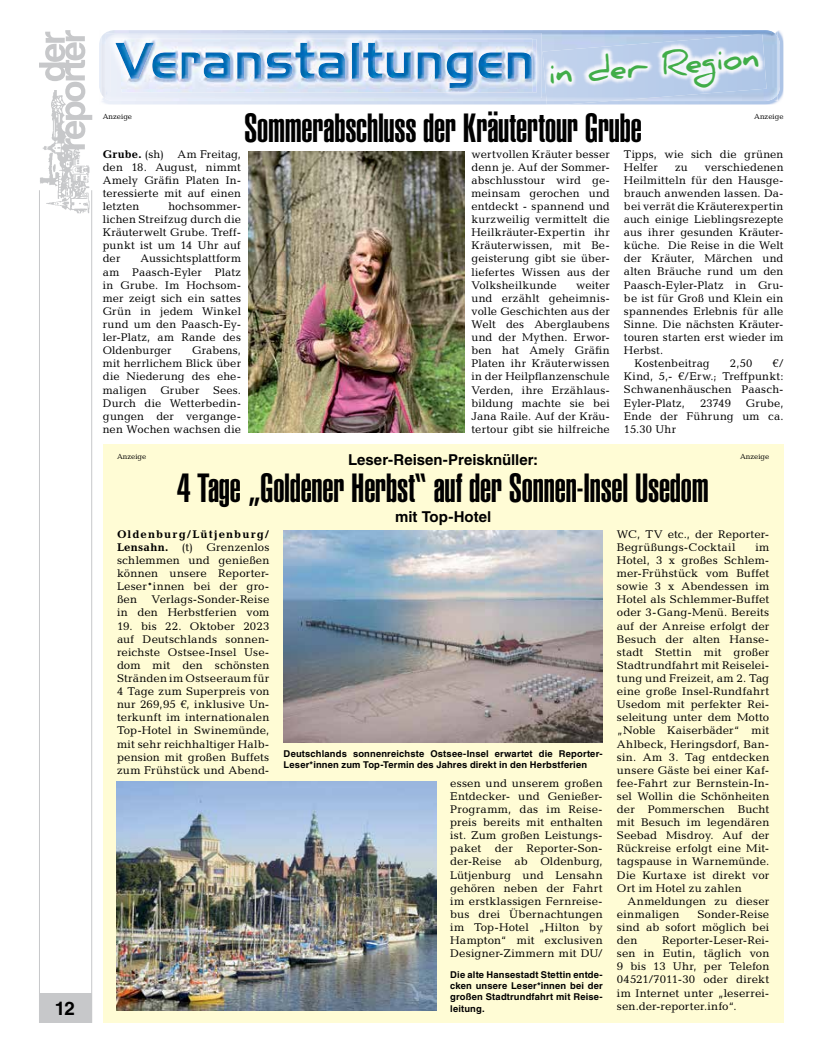
<style>
.page{position:relative;width:819px;height:1053px;background:#fff}
.page>*{position:absolute;margin:0;border:0;box-sizing:border-box;transform-origin:0 0}
.t1{font:40px "Helvetica LT Std Ultra Comp";letter-spacing:-.005em;color:#000}
.t2{font:700 31.25px "Daniel";color:#41ad49}
.t3{font:700 18.75px "Helvetica LT Std";color:#000}
.t4{font:700 15px "Helvetica LT Std";color:#000}
.t5{font:11.25px/13.1px "Candida Std";letter-spacing:.01em;color:#000;text-align:justify}
.t6{font:700 9.38px/11.2px "Helvetica LT Std";letter-spacing:.015em;color:#000}
.t7{font:7.5px "Candida Std";color:#000}
.s1{font-weight:700}
</style>
<div class="page">
<div style="left:39px;top:993px;width:53px;height:29px;background:#c7c8ca"></div>
<hr style="left:91px;top:190px;width:1px;height:832px;background:#c7c8ca">
<hr style="left:39px;top:190px;width:1px;height:832px;background:#c7c8ca">
<img style="left:39px;top:149px;width:51px;height:65px">
<svg style="left:39px;top:30px;width:53px;height:119px"></svg>
<img style="left:102px;top:30px;width:681px;height:75px">
<img style="left:778px;top:39px;width:2px;height:54px">
<img style="left:99px;top:41px;width:1px;height:48px">
<img style="left:100px;top:38px;width:1px;height:55px">
<img style="left:101px;top:30px;width:676px;height:71px">
<img style="left:106px;top:33px;width:435px;height:65px">
<img style="left:122px;top:39px;width:414px;height:54px">
<img style="left:122px;top:39px;width:410px;height:53px">
<img style="left:122px;top:43px;width:410px;height:45px">
<img style="left:546px;top:102px;width:63px;height:3px">
<img style="left:546px;top:101px;width:64px;height:1px">
<img style="left:542px;top:34px;width:224px;height:67px">
<div style="left:103px;top:444px;width:680px;height:578px;background:#fffcd5"></div>
<img style="left:283px;top:530px;width:319px;height:212px">
<img style="left:116px;top:781px;width:320px;height:229px">
<img style="left:248px;top:151px;width:216px;height:281px">
<p class="t3" style="left:55px;top:996px;width:21px">12</p>
<p class="t2" style="left:546px;top:56px;width:213px;rotate:-5deg">in der Region</p>
<p class="t1" style="left:244px;top:105px;width:399px">Sommerabschluss der Kräutertour Grube</p>
<p class="t5" style="left:471px;top:147px;width:140px">wertvollen Kräuter besser denn je. Auf der Sommer&shy;abschlusstour wird ge&shy;meinsam gerochen und entdeckt - spannend und kurzweilig vermittelt die Heilkräuter-Expertin ihr Kräuterwissen, mit Be&shy;geisterung gibt sie über&shy;liefertes Wissen aus der Volksheilkunde</p>
<p class="t7" style="left:103px;top:112px;width:31px">Anzeige</p>
<p class="t7" style="left:754px;top:112px;width:31px">Anzeige</p>
<p class="t5" style="left:624px;top:147px;width:161px">Tipps, wie sich die grünen<br>Helfer</p>
<p class="t5" style="left:103px;top:147px;width:140px"><span class="s1">Grube.</span> (sh) Am Freitag, den 18. August, nimmt Amely Gräfin Platen In&shy;teressierte mit auf einen letzten</p>
<p class="t5" style="left:675px;top:160px;width:14px">zu</p>
<p class="t5" style="left:705px;top:160px;width:80px">verschiedenen</p>
<p class="t5" style="left:624px;top:173px;width:161px">Heilmitteln für den Hausge-</p>
<p class="t5" style="left:624px;top:186px;width:161px">brauch anwenden lassen. Da-</p>
<p class="t5" style="left:624px;top:200px;width:161px">bei verrät die Kräuterexpertin</p>
<p class="t5" style="left:624px;top:213px;width:161px">auch einige Lieblingsrezepte</p>
<p class="t5" style="left:624px;top:226px;width:161px">aus ihrer gesunden Kräuter-</p>
<p class="t5" style="left:624px;top:239px;width:161px">küche. Die Reise in die Welt</p>
<p class="t5" style="left:624px;top:252px;width:161px">der Kräuter, Märchen und</p>
<p class="t5" style="left:624px;top:265px;width:161px">alten Bräuche rund um den</p>
<p class="t5" style="left:624px;top:278px;width:161px">Paasch-Eyler-Platz in Gru-</p>
<p class="t5" style="left:624px;top:291px;width:161px">be ist für Groß und Klein ein</p>
<p class="t5" style="left:624px;top:304px;width:161px">spannendes Erlebnis für alle</p>
<p class="t5" style="left:624px;top:317px;width:161px">Sinne. Die nächsten Kräuter-</p>
<p class="t5" style="left:624px;top:330px;width:161px">touren starten erst wieder im</p>
<p class="t5" style="left:624px;top:344px;width:41px">Herbst.</p>
<p class="t5" style="left:634px;top:357px;width:77px">Kostenbeitrag</p>
<p class="t5" style="left:729px;top:357px;width:24px">2,50</p>
<p class="t5" style="left:103px;top:200px;width:140px;text-indent:66px">hochsommer&shy;lichen Streifzug durch die Kräuterwelt Grube. Treff&shy;punkt ist um 14 Uhr auf der</p>
<p class="t5" style="left:103px;top:252px;width:140px;text-indent:38px">Aussichtsplattform am Paasch-Eyler Platz in Grube. Im Hochsom&shy;mer zeigt sich ein sattes Grün in jedem Winkel rund um den Paasch-Ey&shy;ler-Platz, am Rande des Oldenburger</p>
<p class="t5" style="left:471px;top:278px;width:140px;text-indent:105px">weiter und erzählt geheimnis&shy;volle Geschichten aus der Welt des Aberglaubens und der Mythen. Erwor&shy;ben hat Amely Gräfin Platen ihr Kräuterwissen in der Heilpflanzenschule Verden, ihre Erzählaus&shy;bildung machte sie bei Jana Raile. Auf der Kräu&shy;tertour gibt sie hilfreiche</p>
<p class="t5" style="left:103px;top:344px;width:140px;text-indent:89px">Grabens, mit herrlichem Blick über die Niederung des ehe&shy;maligen Gruber Sees.<br>Durch die Wetterbedin&shy;gungen der vergange&shy;nen Wochen wachsen die</p>
<p class="t5" style="left:624px;top:357px;width:161px;text-indent:149px">€/ Kind, 5,- €/Erw.; Treffpunkt:<br>Schwanenhäuschen Paasch-Eyler-Platz,</p>
<p class="t5" style="left:624px;top:396px;width:161px;text-indent:122px">Grube, Ende der Führung um ca.<br>15.30 Uhr</p>
<p class="t5" style="left:700px;top:396px;width:33px">23749</p>
<p class="t4" style="left:348px;top:450px;width:192px">Leser-Reisen-Preisknüller:</p>
<p class="t1" style="left:177px;top:465px;width:533px">4 Tage „Goldener Herbst“ auf der Sonnen-Insel Usedom</p>
<p class="t4" style="left:395px;top:507px;width:97px">mit Top-Hotel</p>
<p class="t5" style="left:117px;top:527px;width:154px"><span class="s1">Oldenburg/Lütjenburg/ Lensahn.</span> (t) Grenzenlos schlemmen und genießen können unsere Reporter-Leser*innen bei der gro&shy;ßen</p>
<p class="t7" style="left:117px;top:452px;width:31px">Anzeige</p>
<p class="t7" style="left:740px;top:452px;width:31px">Anzeige</p>
<p class="t5" style="left:617px;top:527px;width:154px">WC, TV etc., der Reporter-<br>Begrüßungs-Cocktail</p>
<p class="t5" style="left:755px;top:540px;width:16px">im</p>
<p class="t5" style="left:617px;top:553px;width:154px">Hotel, 3 x großes Schlem-</p>
<p class="t5" style="left:617px;top:566px;width:154px">mer-Frühstück vom Buffet</p>
<p class="t5" style="left:617px;top:580px;width:154px">sowie 3 x Abendessen im</p>
<p class="t5" style="left:617px;top:593px;width:154px">Hotel als Schlemmer-Buffet</p>
<p class="t5" style="left:617px;top:606px;width:154px">oder 3-Gang-Menü. Bereits</p>
<p class="t5" style="left:617px;top:619px;width:154px">auf der Anreise erfolgt der</p>
<p class="t5" style="left:617px;top:632px;width:154px">Besuch der alten Hanse-</p>
<p class="t5" style="left:617px;top:645px;width:154px">stadt Stettin mit großer</p>
<p class="t5" style="left:617px;top:658px;width:154px">Stadtrundfahrt mit Reiselei-</p>
<p class="t5" style="left:617px;top:671px;width:154px">tung und Freizeit, am 2. Tag</p>
<p class="t5" style="left:617px;top:684px;width:154px">eine große Insel-Rundfahrt</p>
<p class="t5" style="left:617px;top:697px;width:154px">Usedom mit perfekter Rei-</p>
<p class="t5" style="left:617px;top:711px;width:154px">seleitung unter dem Motto</p>
<p class="t5" style="left:617px;top:724px;width:154px">„Noble Kaiserbäder“ mit</p>
<p class="t5" style="left:617px;top:737px;width:154px">Ahlbeck, Heringsdorf, Ban-</p>
<p class="t5" style="left:617px;top:750px;width:154px">sin. Am 3. Tag entdecken</p>
<p class="t5" style="left:617px;top:763px;width:154px">unsere Gäste bei einer Kaf-</p>
<p class="t5" style="left:617px;top:776px;width:154px">fee-Fahrt zur Bernstein-In-</p>
<p class="t5" style="left:617px;top:789px;width:154px">sel Wollin die Schönheiten</p>
<p class="t5" style="left:617px;top:802px;width:154px">der Pommerschen Bucht</p>
<p class="t5" style="left:617px;top:815px;width:154px">mit Besuch im legendären</p>
<p class="t5" style="left:617px;top:828px;width:154px">Seebad Misdroy. Auf der</p>
<p class="t5" style="left:617px;top:842px;width:154px">Rückreise erfolgt eine Mit-</p>
<p class="t5" style="left:617px;top:855px;width:154px">tagspause in Warnemünde.</p>
<p class="t5" style="left:617px;top:868px;width:154px">Die Kurtaxe ist direkt vor</p>
<p class="t5" style="left:617px;top:881px;width:126px">Ort im Hotel zu zahlen</p>
<p class="t5" style="left:627px;top:894px;width:143px">Anmeldungen zu dieser</p>
<p class="t5" style="left:617px;top:907px;width:64px">einmaligen</p>
<p class="t5" style="left:117px;top:593px;width:154px;text-align:right">Verlags-Sonder-Reise<br>in den Herbstferien vom</p>
<p class="t5" style="left:117px;top:619px;width:154px">19. bis 22. Oktober 2023 auf Deutschlands sonnen&shy;reichste Ostsee-Insel Use&shy;dom mit den schönsten Stränden im Ostseeraum für 4 Tage zum Superpreis von nur 269,95 €, inklusive Un&shy;terkunft im internationalen Top-Hotel in Swinemünde, mit sehr reichhaltiger Halb&shy;pension mit großen Buffets zum Frühstück und Abend-</p>
<p class="t6" style="left:283px;top:747px;width:320px">Deutschlands sonnenreichste Ostsee-Insel erwartet die Reporter-<br>Leser*innen zum Top-Termin des Jahres direkt in den Herbstferien</p>
<p class="t5" style="left:450px;top:776px;width:154px">essen und unserem großen Entdecker- und Genießer-Programm, das im Reise&shy;preis bereits mit enthalten ist. Zum großen Leistungs&shy;paket der Reporter-Son&shy;der-Reise ab Oldenburg, Lütjenburg und Lensahn gehören neben der Fahrt im erstklassigen Fernreise&shy;bus drei Übernachtungen im Top-Hotel „Hilton by Hampton“ mit exclusiven Designer-Zimmern mit DU/</p>
<p class="t5" style="left:617px;top:907px;width:154px;text-indent:80px">Sonder-Reise sind ab sofort möglich bei den</p>
<p class="t5" style="left:617px;top:933px;width:154px;text-indent:45px">Reporter-Leser-Rei&shy;sen in Eutin, täglich von 9 bis 13 Uhr, per Telefon 04521/7011-30 oder direkt im Internet unter „leserrei&shy;sen.der-reporter.info“.</p>
<p class="t6" style="left:450px;top:968px;width:154px;text-align:justify">Die alte Hansestadt Stettin entde&shy;cken unsere Leser*innen bei der großen Stadtrundfahrt mit Reise&shy;leitung.</p>
</div>
